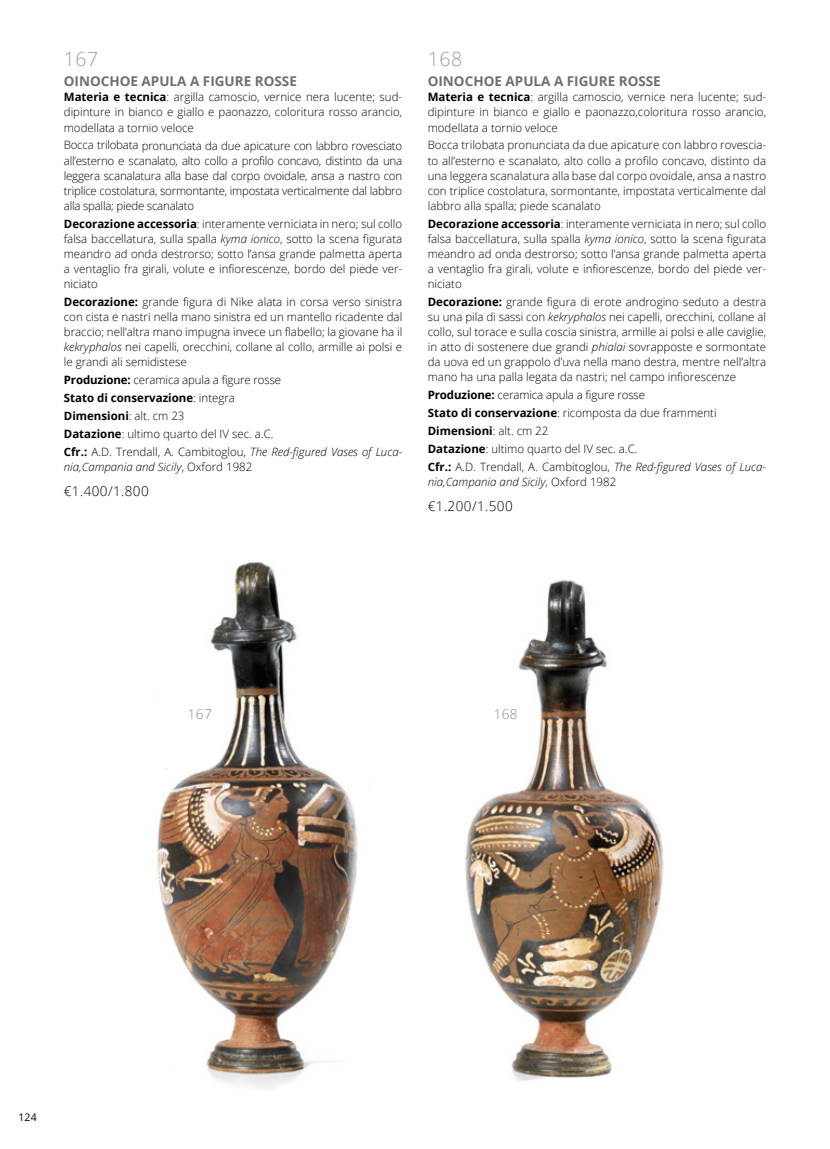
<style>
.page{position:relative;width:830px;height:1149px;background:#fff}
.page>*{position:absolute;margin:0;border:0;box-sizing:border-box;transform-origin:0 0}
.t1{font:300 19.5px "Open Sans";letter-spacing:.03em;color:#9d9d9c}
.t2{font:700 13.5px "Open Sans";color:#706f6f}
.t3{font:300 13.5px "Open Sans";letter-spacing:.03em;color:#000}
.t4{font:300 13.5px "Open Sans";letter-spacing:.03em;color:#878787}
.t5{font:300 11.55px/15px "Open Sans";color:#000;text-align:justify}
.t6{font:italic 300 11.55px "Open Sans";color:#000}
.t7{font:10.5px "Open Sans";color:#000}
.s1{font-weight:700}
.s2{font-style:italic}
.s3{font-style:normal}
</style>
<div class="page">
<img style="left:157px;top:562px;width:507px;height:527px">
<h1 class="t1" style="left:64px;top:46px;width:36px">167</h1>
<p class="t2" style="left:64px;top:72px;width:234px">OINOCHOE APULA A FIGURE ROSSE</p>
<p class="t5" style="left:64px;top:89px;width:340px"><span class="s1">Materia e tecnica</span>: argilla camoscio, vernice nera lucente; sud&shy;dipinture in bianco e giallo e paonazzo, coloritura rosso arancio, modellata a tornio veloce</p>
<p class="t5" style="left:64px;top:137px;width:340px">Bocca trilobata pronunciata da due apicature con labbro rovesciato all’esterno e scanalato, alto collo a profilo concavo, distinto da una leggera scanalatura alla base dal corpo ovoidale, ansa a nastro con triplice costolatura, sormontante, impostata verticalmente dal labbro alla spalla; piede scanalato</p>
<p class="t5" style="left:64px;top:215px;width:340px"><span class="s1">Decorazione accessoria</span>: interamente verniciata in nero; sul collo falsa baccellatura, sulla spalla <span class="s2">kyma ionico</span>, sotto la scena figurata meandro ad onda destrorso; sotto l’ansa grande palmetta aperta a ventaglio fra girali, volute e infiorescenze, bordo del piede ver&shy;niciato</p>
<p class="t5" style="left:64px;top:293px;width:340px"><span class="s1">Decorazione:</span> grande figura di Nike alata in corsa verso sinistra con cista e nastri nella mano sinistra ed un mantello ricadente dal braccio; nell’altra mano impugna invece un flabello; la giovane ha il <span class="s2">kekryphalos</span> nei capelli, orecchini, collane al collo, armille ai polsi e le grandi ali semidistese</p>
<p class="t5" style="left:64px;top:370px;width:340px;line-height:18px;text-align:left"><span class="s1">Produzione:</span> ceramica apula a figure rosse<br><span class="s1">Stato di conservazione</span>: integra<br><span class="s1">Dimensioni</span>: alt. cm 23<br><span class="s1">Datazione</span>: ultimo quarto del IV sec. a.C.<br><span class="s1">Cfr.:</span> A.D. Trendall, A. Cambitoglou, <span class="s2">The Red-figured Vases of Luca-</span></p>
<p class="t6" style="left:64px;top:458px;width:190px">nia,Campania and Sicily<span class="s3">, Oxford 1982</span></p>
<p class="t3" style="left:64px;top:482px;width:86px">€1.400/1.800</p>
<h1 class="t1" style="left:427px;top:46px;width:36px">168</h1>
<p class="t2" style="left:427px;top:72px;width:234px">OINOCHOE APULA A FIGURE ROSSE</p>
<p class="t5" style="left:427px;top:89px;width:340px"><span class="s1">Materia e tecnica</span>: argilla camoscio, vernice nera lucente; sud&shy;dipinture in bianco e giallo e paonazzo,coloritura rosso arancio, modellata a tornio veloce</p>
<p class="t5" style="left:427px;top:137px;width:340px">Bocca trilobata pronunciata da due apicature con labbro rovescia&shy;to all’esterno e scanalato, alto collo a profilo concavo, distinto da una leggera scanalatura alla base dal corpo ovoidale, ansa a nastro con triplice costolatura, sormontante, impostata verticalmente dal labbro alla spalla; piede scanalato</p>
<p class="t5" style="left:427px;top:215px;width:340px"><span class="s1">Decorazione accessoria</span>: interamente verniciata in nero; sul collo falsa baccellatura, sulla spalla <span class="s2">kyma ionico</span>, sotto la scena figurata meandro ad onda destrorso; sotto l’ansa grande palmetta aperta a ventaglio fra girali, volute e infiorescenze, bordo del piede ver&shy;niciato</p>
<p class="t5" style="left:427px;top:293px;width:340px"><span class="s1">Decorazione:</span> grande figura di erote androgino seduto a destra su una pila di sassi con <span class="s2">kekryphalos</span> nei capelli, orecchini, collane al collo, sul torace e sulla coscia sinistra, armille ai polsi e alle caviglie, in atto di sostenere due grandi <span class="s2">phialai</span> sovrapposte e sormontate da uova ed un grappolo d’uva nella mano destra, mentre nell’altra mano ha una palla legata da nastri; nel campo infiorescenze</p>
<p class="t5" style="left:427px;top:385px;width:340px;line-height:18px;text-align:left"><span class="s1">Produzione:</span> ceramica apula a figure rosse<br><span class="s1">Stato di conservazione</span>: ricomposta da due frammenti <span class="s1">Dimensioni</span>: alt. cm 22<br><span class="s1">Datazione</span>: ultimo quarto del IV sec. a.C.<br><span class="s1">Cfr.:</span> A.D. Trendall, A. Cambitoglou, <span class="s2">The Red-figured Vases of Luca-</span></p>
<p class="t6" style="left:427px;top:473px;width:190px">nia,Campania and Sicily<span class="s3">, Oxford 1982</span></p>
<p class="t3" style="left:427px;top:497px;width:86px">€1.200/1.500</p>
<p class="t4" style="left:188px;top:704px;width:25px">167</p>
<p class="t4" style="left:493px;top:704px;width:25px">168</p>
<p class="t7" style="left:19px;top:1109px;width:20px">124</p>
</div>
